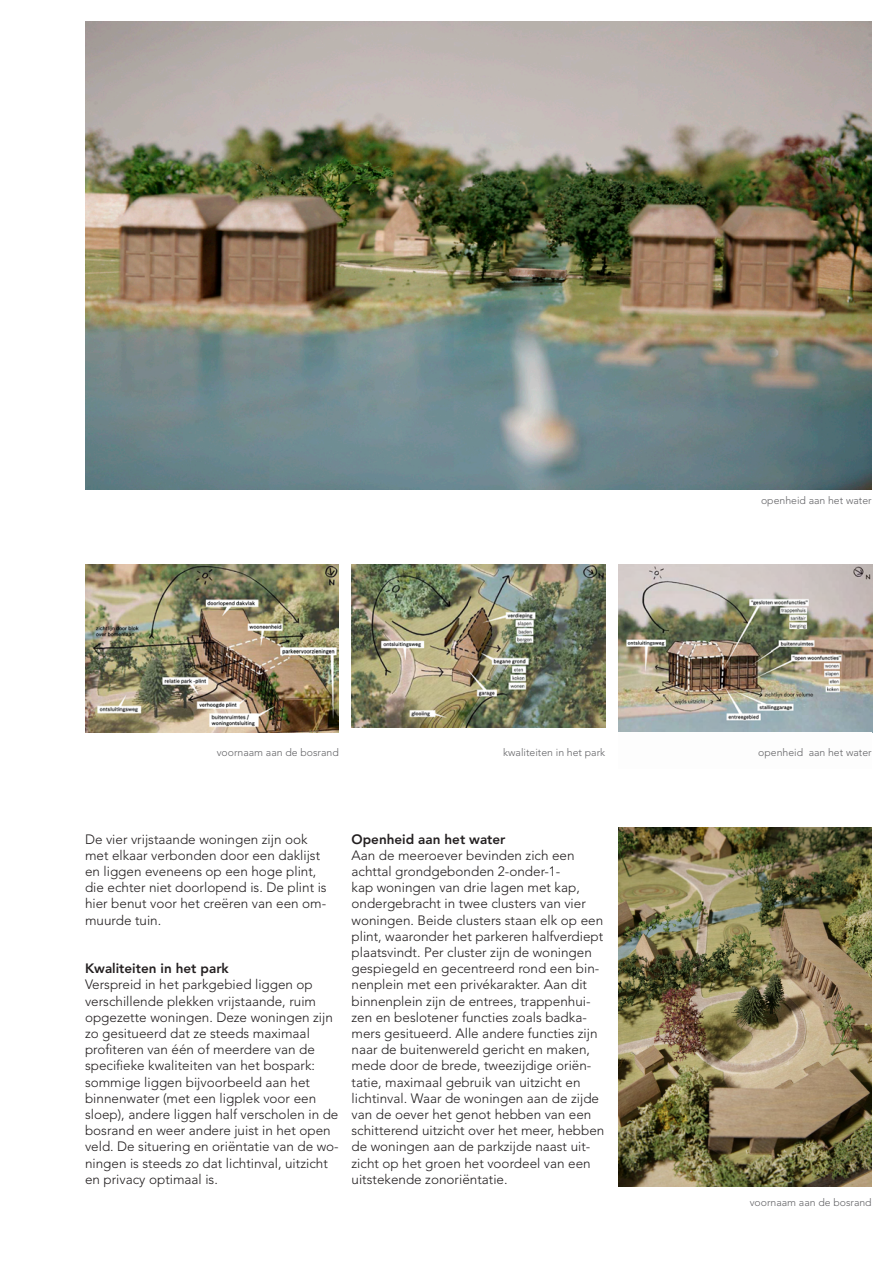
<style>
.page{position:relative;width:893px;height:1263px;background:#fff}
.page>*{position:absolute;margin:0;border:0;box-sizing:border-box;transform-origin:0 0}
.t1{font:300 13.5px/16.2px "Avenir LT";color:#231f20}
.t2{font:800 13.5px "Avenir LT";color:#231f20}
.t3{font:300 10.5px "Avenir LT";color:#636366}
</style>
<div class="page">
<img style="left:618px;top:828px;width:254px;height:358px">
<img style="left:85px;top:21px;width:787px;height:468px">
<img style="left:85px;top:564px;width:254px;height:168px">
<img style="left:351px;top:564px;width:254px;height:163px">
<img style="left:618px;top:564px;width:255px;height:168px">
<p class="t3" style="left:761px;top:494px;width:112px">openheid aan het water</p>
<p class="t3" style="left:217px;top:746px;width:124px">voornaam aan de bosrand</p>
<p class="t3" style="left:503px;top:746px;width:104px">kwaliteiten in het park</p>
<p class="t3" style="left:758px;top:746px;width:115px">openheid aan het water</p>
<p class="t1" style="left:85px;top:831px;width:243px">De vier vrijstaande woningen zijn ook met elkaar verbonden door een daklijst en liggen eveneens op een hoge plint, die echter niet doorlopend is. De plint is hier benut voor het creëren van een om&shy;muurde tuin.</p>
<p class="t2" style="left:85px;top:960px;width:145px">Kwaliteiten in het park</p>
<p class="t1" style="left:85px;top:977px;width:255px">Verspreid in het parkgebied liggen op verschillende plekken vrijstaande, ruim opgezette woningen. Deze woningen zijn zo gesitueerd dat ze steeds maximaal profiteren van één of meerdere van de specifieke kwaliteiten van het bospark: sommige liggen bijvoorbeeld aan het binnenwater (met een ligplek voor een sloep), andere liggen half verscholen in de bosrand en weer andere juist in het open veld. De situering en oriëntatie van de wo&shy;ningen is steeds zo dat lichtinval, uitzicht en privacy optimaal is.</p>
<p class="t2" style="left:351px;top:831px;width:155px">Openheid aan het water</p>
<p class="t1" style="left:351px;top:847px;width:254px">Aan de meeroever bevinden zich een achttal grondgebonden 2-onder-1-<br>kap woningen van drie lagen met kap, ondergebracht in twee clusters van vier woningen. Beide clusters staan elk op een plint, waaronder het parkeren halfverdiept plaatsvindt. Per cluster zijn de woningen gespiegeld en gecentreerd rond een bin&shy;nenplein met een privékarakter. Aan dit binnenplein zijn de entrees, trappenhui&shy;zen en beslotener functies zoals badka&shy;mers gesitueerd. Alle andere functies zijn naar de buitenwereld gericht en maken, mede door de brede, tweezijdige oriën&shy;tatie, maximaal gebruik van uitzicht en lichtinval. Waar de woningen aan de zijde van de oever het genot hebben van een schitterend uitzicht over het meer, hebben de woningen aan de parkzijde naast uit&shy;zicht op het groen het voordeel van een uitstekende zonoriëntatie.</p>
<p class="t3" style="left:750px;top:1196px;width:124px">voornaam aan de bosrand</p>
</div>
